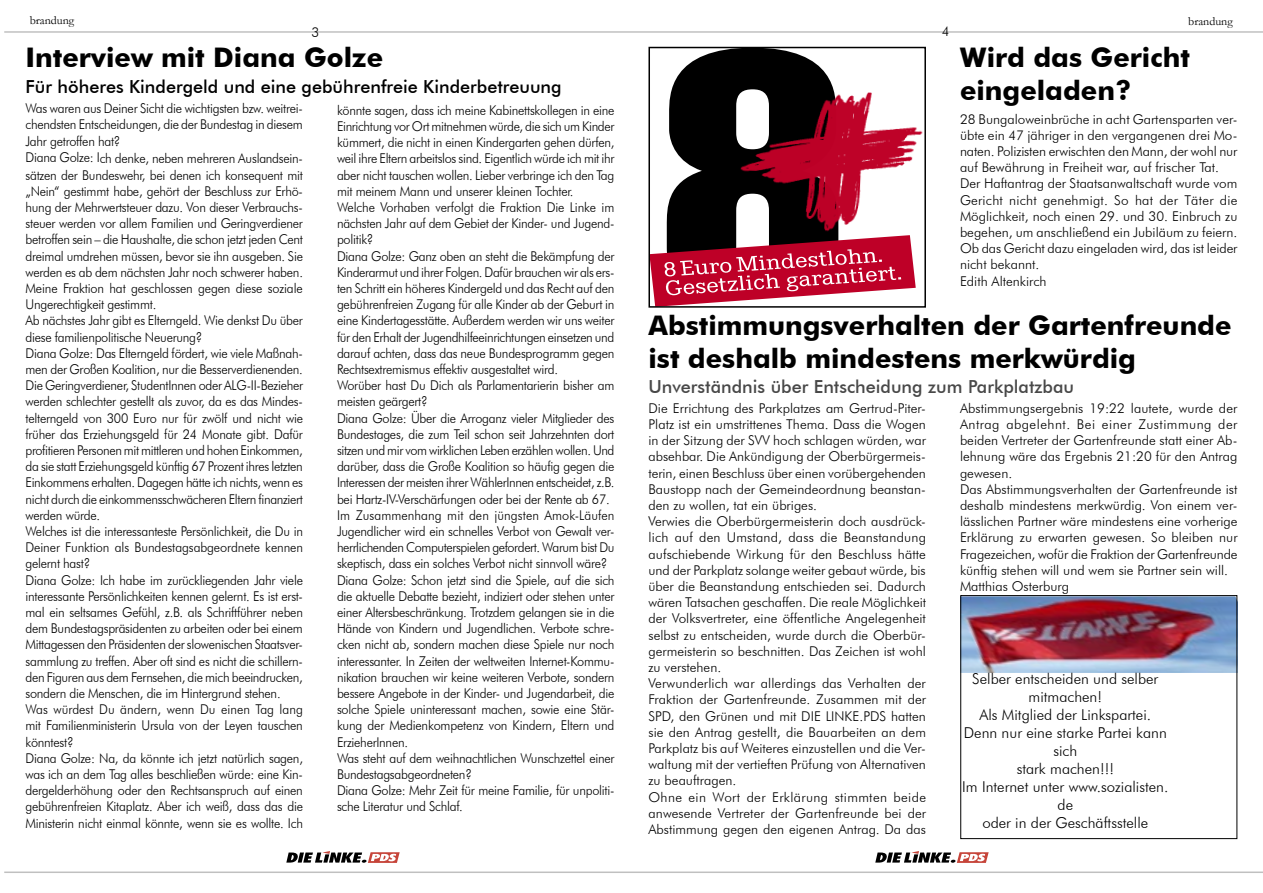
<style>
.page{position:relative;width:1263px;height:893px;background:#fff}
.page>*{position:absolute;margin:0;border:0;box-sizing:border-box;transform-origin:0 0}
.Titel_2{font:700 27px/32.4px "Futura BT";color:#000}
.Titel_3{font:500 18px "Futura BT";color:#000}
.Titel_3-2{font:500 18px "Futura BT";color:#484848}
.Fließtext{font:300 15px/18px "Futura BT";color:#000;text-align:center}
.Fließtext-2{font:300 13.5px/16.2px "Futura BT";letter-spacing:-.02em;color:#000;text-align:justify;scale:.94 1}
.Fließtext-3{font:300 13.5px/16.2px "Futura BT";letter-spacing:-.02em;color:#000;text-align:justify}
.Fließtext-4{font:300 13.5px "Futura BT";color:#000}
.t1{font:12px "Garamond";color:#000}
</style>
<div class="page">
<hr style="left:4px;top:871px;width:1259px;height:2px;background:#c0c0c0">
<hr style="left:4px;top:31px;width:1259px;height:2px;background:#c0c0c0">
<svg style="left:286px;top:851px;width:114px;height:12px"></svg>
<svg style="left:875px;top:851px;width:114px;height:12px"></svg>
<img style="left:962px;top:597px;width:273px;height:76px">
<div style="left:960px;top:595px;width:277px;height:244px;border:1px solid #000"></div>
<svg style="left:651px;top:50px;width:265px;height:255px"></svg>
<div style="left:648px;top:47px;width:278px;height:261px;border:2px solid #000"></div>
<p class="t1" style="left:30px;top:12px;width:46px">brandung</p>
<p class="t1" style="left:1188px;top:14px;width:46px">brandung</p>
<p class="Fließtext-3" style="left:311px;top:24px;width:9px">3</p>
<p class="Fließtext-3" style="left:942px;top:23px;width:9px">4</p>
<p class="Titel_2" style="left:26px;top:41px;width:359px">Interview mit Diana Golze</p>
<p class="Titel_3" style="left:26px;top:75px;width:538px">Für höheres Kindergeld und eine gebührenfreie Kinderbetreuung</p>
<p class="Fließtext-2" style="left:26px;top:100px;width:297px">Was waren aus Deiner Sicht die wichtigsten bzw. weitrei&shy;chendsten Entscheidungen, die der Bundestag in diesem Jahr getroffen hat?</p>
<p class="Fließtext-2" style="left:26px;top:150px;width:297px">Diana Golze: Ich denke, neben mehreren Auslandsein&shy;sätzen der Bundeswehr, bei denen ich konsequent mit „Nein“ gestimmt habe, gehört der Beschluss zur Erhö&shy;hung der Mehrwertsteuer dazu. Von dieser Verbrauchs&shy;steuer werden vor allem Familien und Geringverdiener betroffen sein – die Haushalte, die schon jetzt jeden Cent dreimal umdrehen müssen, bevor sie ihn ausgeben. Sie werden es ab dem nächsten Jahr noch schwerer haben.<br>Meine Fraktion hat geschlossen gegen diese soziale Ungerechtigkeit gestimmt.</p>
<p class="Fließtext-2" style="left:26px;top:312px;width:297px">Ab nächstes Jahr gibt es Elterngeld. Wie denkst Du über diese familienpolitische Neuerung?</p>
<p class="Fließtext-2" style="left:26px;top:345px;width:297px">Diana Golze: Das Elterngeld fördert, wie viele Maßnah&shy;men der Großen Koalition, nur die Besserverdienenden.<br>Die Geringverdiener, StudentInnen oder ALG-II-Bezieher werden schlechter gestellt als zuvor, da es das Mindes&shy;telterngeld von 300 Euro nur für zwölf und nicht wie früher das Erziehungsgeld für 24 Monate gibt. Dafür profitieren Personen mit mittleren und hohen Einkommen, da sie statt Erziehungsgeld künftig 67 Prozent ihres letzten Einkommens erhalten. Dagegen hätte ich nichts, wenn es nicht durch die einkommensschwächeren Eltern finanziert werden würde.</p>
<p class="Fließtext-2" style="left:26px;top:523px;width:297px">Welches ist die interessanteste Persönlichkeit, die Du in Deiner Funktion als Bundestagsabgeordnete kennen gelernt hast?</p>
<p class="Fließtext-2" style="left:26px;top:572px;width:297px">Diana Golze: Ich habe im zurückliegenden Jahr viele interessante Persönlichkeiten kennen gelernt. Es ist erst&shy;mal ein seltsames Gefühl, z.B. als Schriftführer neben dem Bundestagspräsidenten zu arbeiten oder bei einem Mittagessen den Präsidenten der slowenischen Staatsver&shy;sammlung zu treffen. Aber oft sind es nicht die schillern&shy;den Figuren aus dem Fernsehen, die mich beeindrucken, sondern die Menschen, die im Hintergrund stehen.</p>
<p class="Fließtext-2" style="left:26px;top:701px;width:297px">Was würdest Du ändern, wenn Du einen Tag lang mit Familienministerin Ursula von der Leyen tauschen könntest?</p>
<p class="Fließtext-2" style="left:26px;top:750px;width:297px">Diana Golze: Na, da könnte ich jetzt natürlich sagen, was ich an dem Tag alles beschließen würde: eine Kin&shy;dergelderhöhung oder den Rechtsanspruch auf einen gebührenfreien Kitaplatz. Aber ich weiß, dass das die Ministerin nicht einmal könnte, wenn sie es wollte. Ich</p>
<p class="Fließtext-2" style="left:337px;top:102px;width:297px">könnte sagen, dass ich meine Kabinettskollegen in eine Einrichtung vor Ort mitnehmen würde, die sich um Kinder kümmert, die nicht in einen Kindergarten gehen dürfen, weil ihre Eltern arbeitslos sind. Eigentlich würde ich mit ihr aber nicht tauschen wollen. Lieber verbringe ich den Tag mit meinem Mann und unserer kleinen Tochter.</p>
<p class="Fließtext-2" style="left:337px;top:199px;width:297px">Welche Vorhaben verfolgt die Fraktion Die Linke im nächsten Jahr auf dem Gebiet der Kinder- und Jugend&shy;politik?</p>
<p class="Fließtext-2" style="left:337px;top:248px;width:297px">Diana Golze: Ganz oben an steht die Bekämpfung der Kinderarmut und ihrer Folgen. Dafür brauchen wir als ers&shy;ten Schritt ein höheres Kindergeld und das Recht auf den gebührenfreien Zugang für alle Kinder ab der Geburt in eine Kindertagesstätte. Außerdem werden wir uns weiter für den Erhalt der Jugendhilfeeinrichtungen einsetzen und darauf achten, dass das neue Bundesprogramm gegen Rechtsextremismus effektiv ausgestaltet wird.</p>
<p class="Fließtext-2" style="left:337px;top:377px;width:297px">Worüber hast Du Dich als Parlamentarierin bisher am meisten geärgert?</p>
<p class="Fließtext-2" style="left:337px;top:410px;width:297px">Diana Golze: Über die Arroganz vieler Mitglieder des Bundestages, die zum Teil schon seit Jahrzehnten dort sitzen und mir vom wirklichen Leben erzählen wollen. Und darüber, dass die Große Koalition so häufig gegen die Interessen der meisten ihrer WählerInnen entscheidet, z.B. bei Hartz-IV-Verschärfungen oder bei der Rente ab 67.</p>
<p class="Fließtext-2" style="left:337px;top:507px;width:297px">Im Zusammenhang mit den jüngsten Amok-Läufen Jugendlicher wird ein schnelles Verbot von Gewalt ver&shy;herrlichenden Computerspielen gefordert. Warum bist Du skeptisch, dass ein solches Verbot nicht sinnvoll wäre?</p>
<p class="Fließtext-2" style="left:337px;top:572px;width:297px">Diana Golze: Schon jetzt sind die Spiele, auf die sich die aktuelle Debatte bezieht, indiziert oder stehen unter einer Altersbeschränkung. Trotzdem gelangen sie in die Hände von Kindern und Jugendlichen. Verbote schre&shy;cken nicht ab, sondern machen diese Spiele nur noch interessanter. In Zeiten der weltweiten Internet-Kommu&shy;nikation brauchen wir keine weiteren Verbote, sondern bessere Angebote in der Kinder- und Jugendarbeit, die solche Spiele uninteressant machen, sowie eine Stär&shy;kung der Medienkompetenz von Kindern, Eltern und ErzieherInnen.</p>
<p class="Fließtext-2" style="left:337px;top:750px;width:297px">Was steht auf dem weihnachtlichen Wunschzettel einer<br>Bundestagsabgeordneten?</p>
<p class="Fließtext-2" style="left:337px;top:782px;width:297px">Diana Golze: Mehr Zeit für meine Familie, für unpoliti&shy;sche Literatur und Schlaf.</p>
<p class="Titel_2" style="left:960px;top:41px;width:231px">Wird das Gericht eingeladen?</p>
<p class="Fließtext-3" style="left:960px;top:111px;width:279px">28 Bungaloweinbrüche in acht Gartensparten ver&shy;übte ein 47 jähriger in den vergangenen drei Mo&shy;naten. Polizisten erwischten den Mann, der wohl nur auf Bewährung in Freiheit war, auf frischer Tat.</p>
<p class="Fließtext-3" style="left:960px;top:175px;width:279px">Der Haftantrag der Staatsanwaltschaft wurde vom Gericht nicht genehmigt. So hat der Täter die Möglichkeit, noch einen 29. und 30. Einbruch zu begehen, um anschließend ein Jubiläum zu feiern.<br>Ob das Gericht dazu eingeladen wird, das ist leider nicht bekannt.</p>
<p class="Fließtext-4" style="left:960px;top:273px;width:88px">Edith Altenkirch</p>
<p class="Titel_2" style="left:648px;top:309px;width:585px">Abstimmungsverhalten der Gartenfreunde ist deshalb mindestens merkwürdig</p>
<p class="Titel_3-2" style="left:648px;top:375px;width:427px">Unverständnis über Entscheidung zum Parkplatzbau</p>
<p class="Fließtext-3" style="left:648px;top:400px;width:279px">Die Errichtung des Parkplatzes am Gertrud-Piter-Platz ist ein umstrittenes Thema. Dass die Wogen in der Sitzung der SVV hoch schlagen würden, war absehbar. Die Ankündigung der Oberbürgermeis&shy;terin, einen Beschluss über einen vorübergehenden Baustopp nach der Gemeindeordnung beanstan&shy;den zu wollen, tat ein übriges.</p>
<p class="Fließtext-3" style="left:648px;top:513px;width:279px">Verwies die Oberbürgermeisterin doch ausdrück&shy;lich auf den Umstand, dass die Beanstandung aufschiebende Wirkung für den Beschluss hätte und der Parkplatz solange weiter gebaut würde, bis über die Beanstandung entschieden sei. Dadurch wären Tatsachen geschaffen. Die reale Möglichkeit der Volksvertreter, eine öffentliche Angelegenheit selbst zu entscheiden, wurde durch die Oberbür&shy;germeisterin so beschnitten. Das Zeichen ist wohl zu verstehen.</p>
<p class="Fließtext-3" style="left:648px;top:675px;width:279px">Verwunderlich war allerdings das Verhalten der Fraktion der Gartenfreunde. Zusammen mit der SPD, den Grünen und mit DIE LINKE.PDS hatten sie den Antrag gestellt, die Bauarbeiten an dem Parkplatz bis auf Weiteres einzustellen und die Ver&shy;waltung mit der vertieften Prüfung von Alternativen zu beauftragen.</p>
<p class="Fließtext-3" style="left:648px;top:789px;width:279px">Ohne ein Wort der Erklärung stimmten beide anwesende Vertreter der Gartenfreunde bei der Abstimmung gegen den eigenen Antrag. Da das</p>
<p class="Fließtext-3" style="left:960px;top:400px;width:279px">Abstimmungsergebnis 19:22 lautete, wurde der Antrag abgelehnt. Bei einer Zustimmung der beiden Vertreter der Gartenfreunde statt einer Ab&shy;lehnung wäre das Ergebnis 21:20 für den Antrag gewesen.</p>
<p class="Fließtext-3" style="left:960px;top:481px;width:279px">Das Abstimmungsverhalten der Gartenfreunde ist deshalb mindestens merkwürdig. Von einem ver&shy;lässlichen Partner wäre mindestens eine vorherige Erklärung zu erwarten gewesen. So bleiben nur Fragezeichen, wofür die Fraktion der Gartenfreunde künftig stehen will und wem sie Partner sein will.</p>
<p class="Fließtext-4" style="left:960px;top:578px;width:111px">Matthias Osterburg</p>
<p class="Fließtext" style="left:972px;top:670px;width:188px">Selber entscheiden und selber mitmachen!</p>
<p class="Fließtext" style="left:979px;top:706px;width:173px">Als Mitglied der Linkspartei.</p>
<p class="Fließtext" style="left:964px;top:724px;width:205px">Denn nur eine starke Partei kann sich</p>
<p class="Fließtext" style="left:1017px;top:760px;width:99px">stark machen!!!</p>
<p class="Fließtext" style="left:962px;top:778px;width:208px">Im Internet unter www.sozialisten. de</p>
<p class="Fließtext" style="left:982px;top:814px;width:167px">oder in der Geschäftsstelle</p>
</div>
